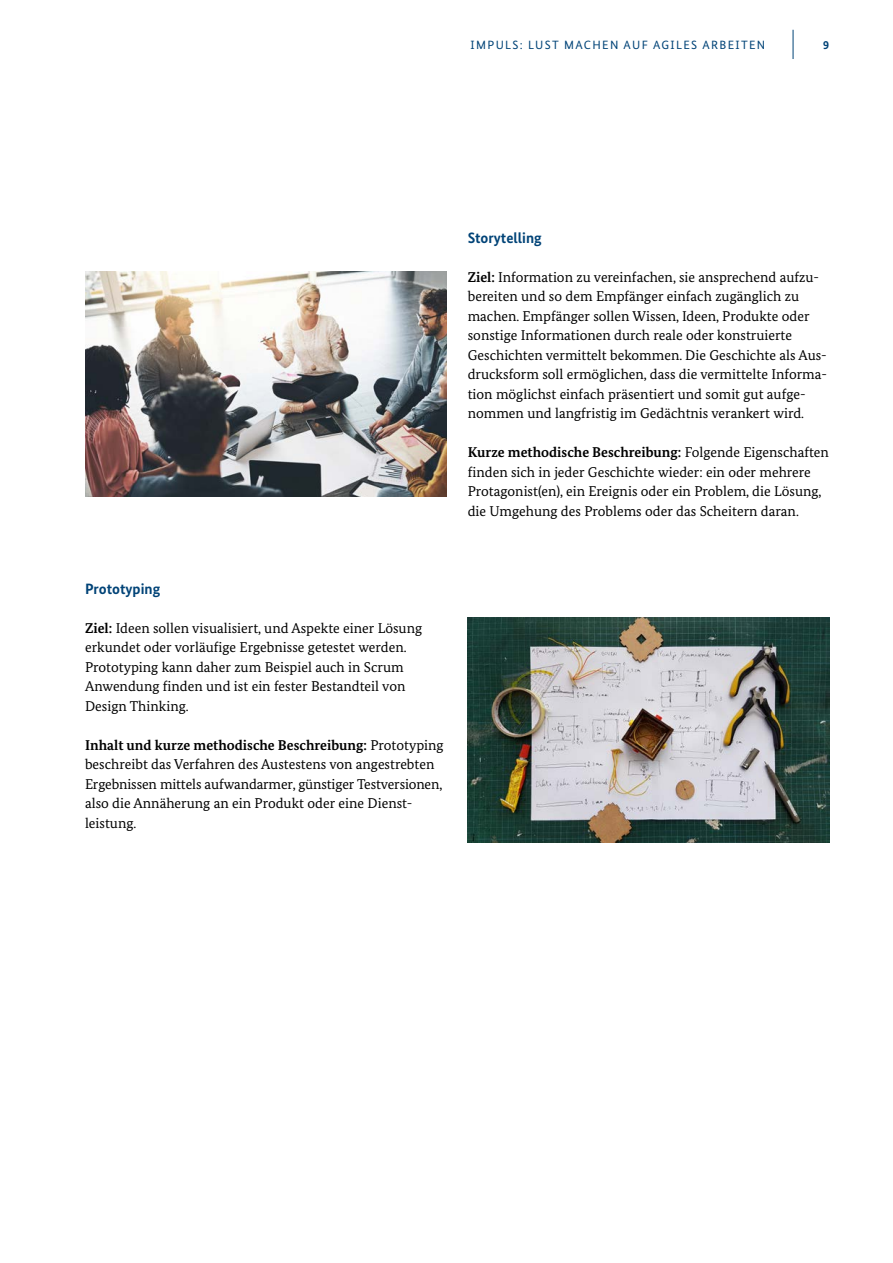
<style>
.page{position:relative;width:893px;height:1263px;background:#fff}
.page>*{position:absolute;margin:0;border:0;box-sizing:border-box;transform-origin:0 0}
.t1{font:700 15px "Bundes Sans";color:#004377}
.t2{font:14.25px/19.5px "Bundes Serif";color:#000}
.t3{font:12px "Bundes Sans";letter-spacing:.11em;color:#004377}
.t4{font:700 12px "Bundes Sans";color:#004377}
.s1{font-weight:700}
</style>
<div class="page">
<svg style="left:793px;top:30px;width:1px;height:29px"></svg>
<img style="left:468px;top:618px;width:361px;height:225px">
<img style="left:85px;top:271px;width:361px;height:225px">
<p class="t3" style="left:471px;top:37px;width:296px">IMPULS: LUST MACHEN AUF AGILES ARBEITEN</p>
<p class="t4" style="left:823px;top:37px;width:7px">9</p>
<h4 class="t1" style="left:468px;top:229px;width:76px">Storytelling</h4>
<p class="t2" style="left:468px;top:267px;width:361px"><span class="s1">Ziel:</span> Information zu vereinfachen, sie ansprechend aufzu&shy;bereiten und so dem Empfänger einfach zugänglich zu machen. Empfänger sollen Wissen, Ideen, Produkte oder sonstige Informationen durch reale oder konstruierte Geschichten vermittelt bekommen. Die Geschichte als Aus&shy;drucksform soll ermöglichen, dass die vermittelte Informa&shy;tion möglichst einfach präsentiert und somit gut aufge&shy;nommen und langfristig im Gedächtnis verankert wird.</p>
<p class="t2" style="left:468px;top:443px;width:363px"><span class="s1">Kurze methodische Beschreibung:</span> Folgende Eigenschaften finden sich in jeder Geschichte wieder: ein oder mehrere Protagonist(en), ein Ereignis oder ein Problem, die Lösung, die Umgehung des Problems oder das Scheitern daran.</p>
<h4 class="t1" style="left:85px;top:580px;width:77px">Prototyping</h4>
<p class="t2" style="left:85px;top:618px;width:339px"><span class="s1">Ziel:</span> Ideen sollen visualisiert, und Aspekte einer Lösung erkundet oder vorläufige Ergebnisse getestet werden.<br>Prototyping kann daher zum Beispiel auch in Scrum Anwendung finden und ist ein fester Bestandteil von Design Thinking.</p>
<p class="t2" style="left:85px;top:735px;width:360px"><span class="s1">Inhalt und kurze methodische Beschreibung:</span> Prototyping beschreibt das Verfahren des Austestens von angestrebten Ergebnissen mittels aufwandarmer, günstiger Testversionen, also die Annäherung an ein Produkt oder eine Dienst&shy;leistung.</p>
</div>
